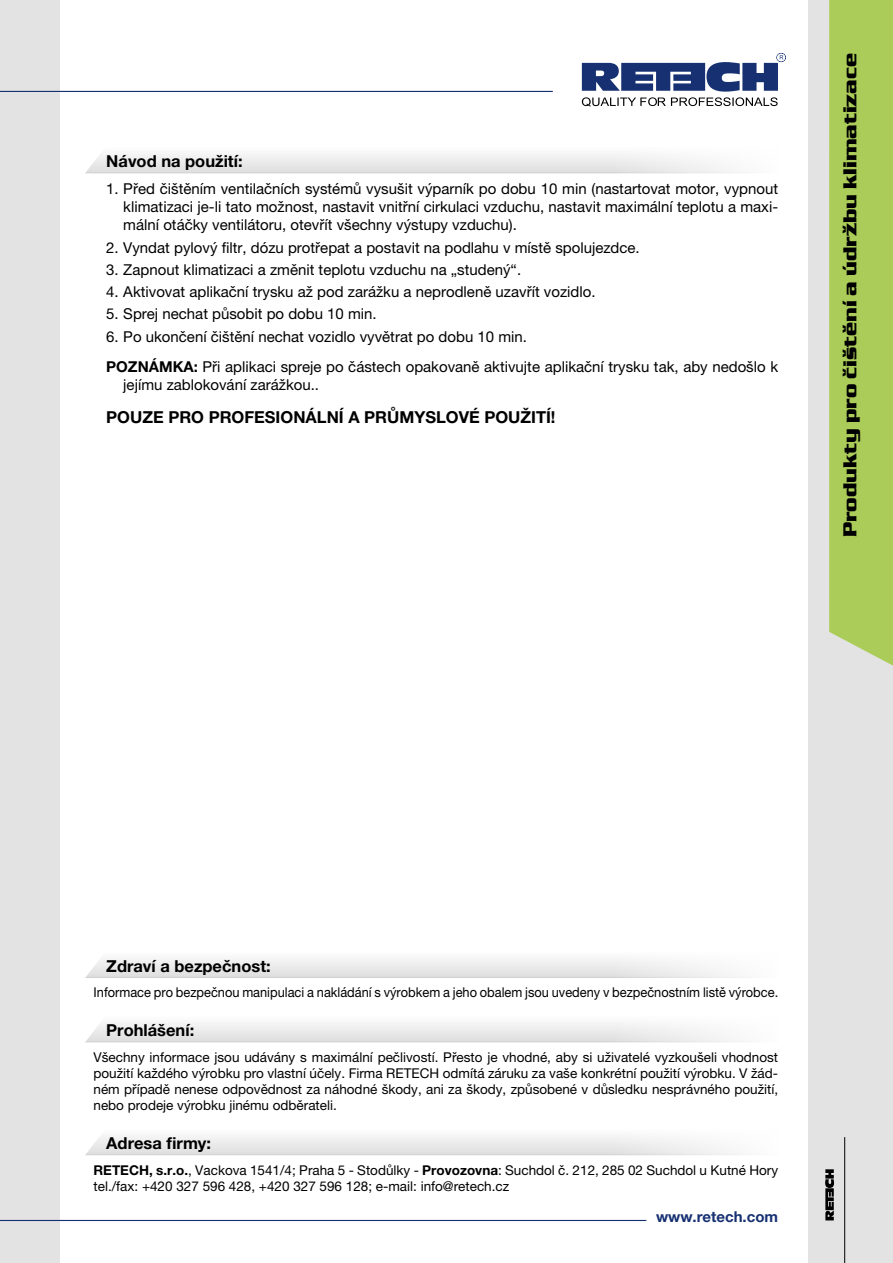
<style>
.page{position:relative;width:893px;height:1263px;background:#fff}
.page>*{position:absolute;margin:0;border:0;box-sizing:border-box;transform-origin:0 0}
.t1{font:700 19.5px "Serpentine DEE";color:#000}
.t2{font:700 16.5px "Helvetica Neue LT Pro";color:#000}
.t3{font:15px/18px "Helvetica Neue LT Pro";color:#000;text-align:justify}
.t4{font:700 15px "Helvetica Neue LT Pro";color:#163072}
.t5{font:13.5px/16.2px "Helvetica Neue LT Pro";color:#000;text-align:justify}
.t6{font:13.5px "Helvetica Neue LT Pro";color:#000;scale:.95 1}
.s1{font-weight:700}
</style>
<div class="page">
<div style="left:808px;top:0;width:85px;height:1263px;background:#e3e3e3"></div>
<div style="left:829px;top:0;width:64px;height:666px;background:#abcc58"></div>
<div style="left:0;top:0;width:60px;height:1263px;background:#e3e3e3"></div>
<hr style="left:0;top:91px;width:553px;height:1px;background:#163072">
<svg style="left:582px;top:53px;width:204px;height:54px"></svg>
<hr style="left:844px;top:1137px;width:1px;height:126px;background:#000">
<svg style="left:825px;top:1169px;width:9px;height:51px"></svg>
<hr style="left:0;top:1220px;width:646px;height:1px;background:#163072">
<svg style="left:85px;top:959px;width:658px;height:19px"></svg>
<svg style="left:85px;top:1023px;width:656px;height:19px"></svg>
<svg style="left:85px;top:1136px;width:656px;height:19px"></svg>
<svg style="left:85px;top:154px;width:656px;height:19px"></svg>
<p class="t2" style="left:106px;top:151px;width:138px">Návod na použití:</p>
<p class="t3" style="left:123px;top:180px;width:656px;text-indent:-17px">1. Před čištěním ventilačních systémů vysušit výparník po dobu 10 min (nastartovat motor, vypnout klimatizaci je-li tato možnost, nastavit vnitřní cirkulaci vzduchu, nastavit maximální teplotu a maxi&shy;mální otáčky ventilátoru, otevřít všechny výstupy vzduchu).</p>
<p class="t3" style="left:106px;top:238px;width:535px">2. Vyndat pylový filtr, dózu protřepat a postavit na podlahu v místě spolujezdce.</p>
<p class="t3" style="left:106px;top:260px;width:416px">3. Zapnout klimatizaci a změnit teplotu vzduchu na „studený“.</p>
<p class="t3" style="left:106px;top:283px;width:491px">4. Aktivovat aplikační trysku až pod zarážku a neprodleně uzavřít vozidlo.</p>
<p class="t3" style="left:106px;top:305px;width:272px">5. Sprej nechat působit po dobu 10 min.</p>
<p class="t3" style="left:106px;top:321px;width:673px;line-height:30.8px">6. Po ukončení čištění nechat vozidlo vyvětrat po dobu 10 min.<br><span class="s1">POZNÁMKA:</span> Při aplikaci spreje po částech opakovaně aktivujte aplikační trysku tak, aby nedošlo k</p>
<p class="t3" style="left:123px;top:376px;width:197px">jejímu zablokování zarážkou..</p>
<p class="t2" style="left:106px;top:407px;width:451px">POUZE PRO PROFESIONÁLNÍ A PRŮMYSLOVÉ POUŽITÍ!</p>
<h1 class="t1" style="left:839px;top:537px;width:486px;rotate:-90deg">Produkty pro čištění a údržbu klimatizace</h1>
<p class="t2" style="left:106px;top:956px;width:166px">Zdraví a bezpečnost:</p>
<p class="t6" style="left:94px;top:984px;width:722px">Informace pro bezpečnou manipulaci a nakládání s výrobkem a jeho obalem jsou uvedeny v bezpečnostním listě výrobce.</p>
<p class="t2" style="left:106px;top:1020px;width:89px">Prohlášení:</p>
<p class="t5" style="left:94px;top:1048px;width:686px">Všechny informace jsou udávány s maximální pečlivostí. Přesto je vhodné, aby si uživatelé vyzkoušeli vhodnost použití každého výrobku pro vlastní účely. Firma RETECH odmítá záruku za vaše konkrétní použití výrobku. V žád&shy;ném případě nenese odpovědnost za náhodné škody, ani za škody, způsobené v důsledku nesprávného použití, nebo prodeje výrobku jinému odběrateli.</p>
<p class="t2" style="left:106px;top:1133px;width:106px">Adresa firmy:</p>
<p class="t5" style="left:94px;top:1161px;width:686px"><span class="s1">RETECH, s.r.o.</span>, Vackova 1541/4; Praha 5 - Stodůlky - <span class="s1">Provozovna</span>: Suchdol č. 212, 285 02 Suchdol u Kutné Hory tel./fax: +420 327 596 428, +420 327 596 128; e-mail: info@retech.cz</p>
<p class="t4" style="left:656px;top:1207px;width:124px">www.retech.com</p>
</div>
